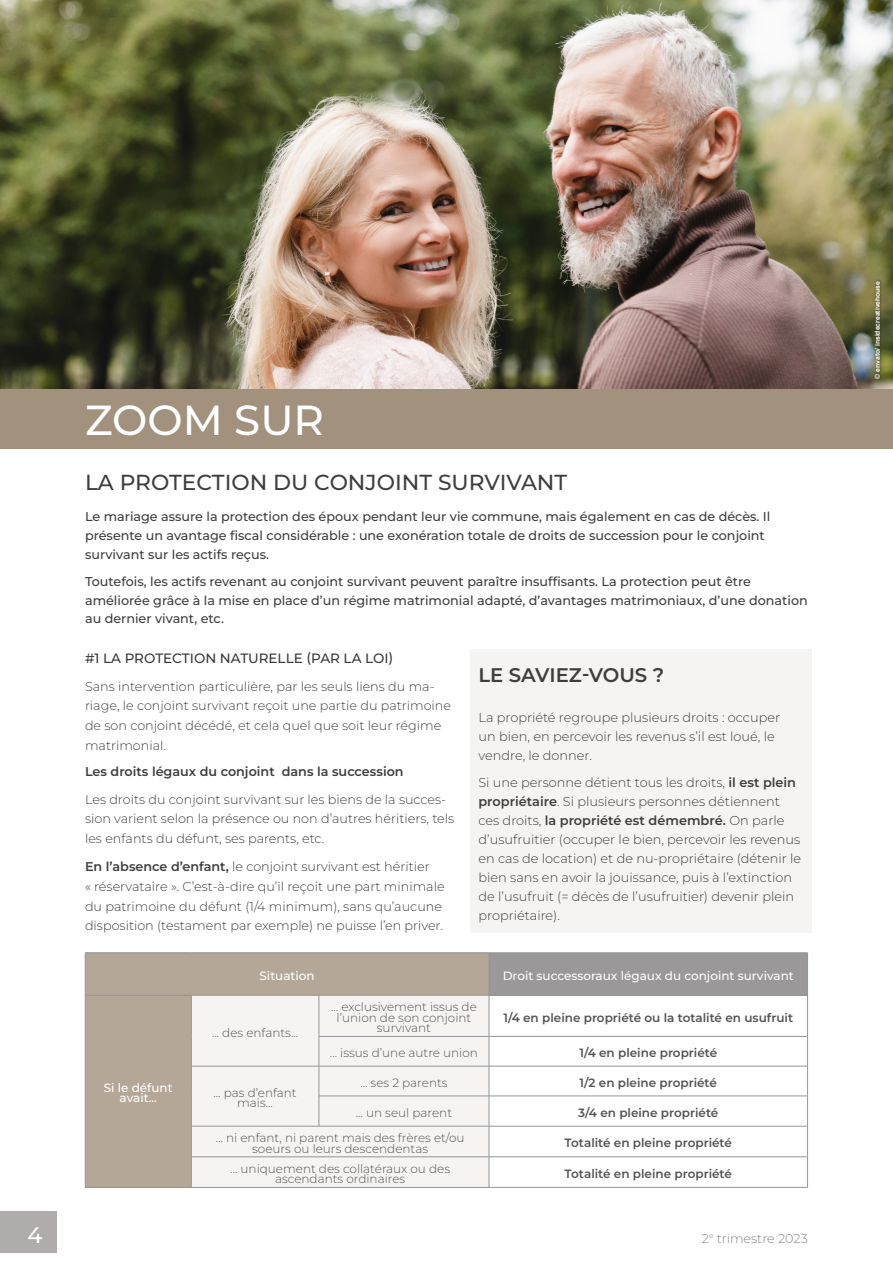
<style>
.page{position:relative;width:893px;height:1263px;background:#fff}
.page>*{position:absolute;margin:0;border:0;box-sizing:border-box;transform-origin:0 0}
.Titre_thématique_int{font:500 42px "Montserrat";color:#fff}
.t1{font:500 22.5px "Montserrat";color:#fff}
.Titre_partie_intérie{font:500 21.75px "Montserrat";color:#3e3e3f}
.Bon_à_savoir_Titre{font:600 19.65px "Montserrat";color:#3e3e3f}
.Titre_1{font:500 13.5px "Montserrat";color:#3a3a3c}
.texte{font:100 12.9px/18.9px "Montserrat";color:#3e3e3f}
.texte-2{font:100 12.75px/19.6px "Montserrat";color:#3e3e3f}
.texte-3{font:500 12.75px/18.8px "Montserrat";color:#3e3e3f}
.Titre_2{font:600 12.75px "Montserrat";color:#3e3e3f}
.t2{font:100 12.75px "Montserrat";color:#888586}
.cellule_titre_2{font:100 12px/10.5px "Montserrat";color:#555455;text-align:center}
.cellule_titre_2-2{font:600 12px "Montserrat";color:#555455}
.cellule_titre_1{font:500 12px "Montserrat";color:#fff}
.cellule_titre_2-3{font:500 12px/10.5px "Montserrat";color:#fff;text-align:center}
.PUCE_CARRE{font:700 6.75px "Arial";color:#fff}
.s1{font-weight:600}
</style>
<div class="page">
<div style="left:0;top:1210px;width:57px;height:42px;background:#b0acac"></div>
<img style="left:0;top:0;width:893px;height:389px">
<div style="left:0;top:389px;width:893px;height:60px;background:#a2917d"></div>
<div style="left:873px;top:279px;width:9px;height:102px;background:#231f20;opacity:.21"></div>
<div style="left:86px;top:953px;width:403px;height:234px;background:#b5a797"></div>
<div style="left:489px;top:953px;width:318px;height:42px;background:#9b9899"></div>
<div style="left:192px;top:996px;width:297px;height:191px;background:#f6f4f2"></div>
<hr style="left:319px;top:995px;width:1px;height:41px;background:#939598">
<hr style="left:489px;top:995px;width:1px;height:41px;background:#939598">
<hr style="left:319px;top:1036px;width:1px;height:30px;background:#939598">
<hr style="left:489px;top:1036px;width:1px;height:30px;background:#939598">
<hr style="left:319px;top:1066px;width:1px;height:30px;background:#939598">
<hr style="left:489px;top:1066px;width:1px;height:30px;background:#939598">
<hr style="left:319px;top:1096px;width:1px;height:30px;background:#939598">
<hr style="left:489px;top:1096px;width:1px;height:30px;background:#939598">
<hr style="left:489px;top:1126px;width:1px;height:30px;background:#939598">
<hr style="left:489px;top:1157px;width:1px;height:30px;background:#939598">
<hr style="left:489px;top:953px;width:1px;height:42px;background:#939598">
<hr style="left:191px;top:995px;width:1px;height:41px;background:#939598">
<hr style="left:191px;top:1036px;width:1px;height:30px;background:#939598">
<hr style="left:191px;top:1066px;width:1px;height:30px;background:#939598">
<hr style="left:191px;top:1096px;width:1px;height:30px;background:#939598">
<hr style="left:191px;top:1126px;width:1px;height:30px;background:#939598">
<hr style="left:191px;top:1157px;width:1px;height:30px;background:#939598">
<hr style="left:85px;top:952px;width:106px;height:1px;background:#939598">
<hr style="left:85px;top:953px;width:1px;height:42px;background:#939598">
<hr style="left:191px;top:952px;width:128px;height:1px;background:#939598">
<hr style="left:319px;top:952px;width:170px;height:1px;background:#939598">
<hr style="left:489px;top:952px;width:319px;height:1px;background:#939598">
<hr style="left:807px;top:953px;width:1px;height:42px;background:#939598">
<hr style="left:85px;top:995px;width:106px;height:1px;background:#939598">
<hr style="left:85px;top:995px;width:1px;height:41px;background:#939598">
<hr style="left:191px;top:995px;width:128px;height:1px;background:#939598">
<hr style="left:319px;top:995px;width:170px;height:1px;background:#939598">
<hr style="left:489px;top:995px;width:319px;height:1px;background:#939598">
<hr style="left:807px;top:995px;width:1px;height:41px;background:#939598">
<hr style="left:85px;top:1036px;width:1px;height:30px;background:#939598">
<hr style="left:319px;top:1036px;width:170px;height:1px;background:#939598">
<hr style="left:489px;top:1036px;width:319px;height:1px;background:#939598">
<hr style="left:807px;top:1036px;width:1px;height:30px;background:#939598">
<hr style="left:85px;top:1066px;width:1px;height:30px;background:#939598">
<hr style="left:191px;top:1066px;width:128px;height:1px;background:#939598">
<hr style="left:319px;top:1066px;width:170px;height:1px;background:#939598">
<hr style="left:489px;top:1066px;width:319px;height:1px;background:#939598">
<hr style="left:807px;top:1066px;width:1px;height:30px;background:#939598">
<hr style="left:85px;top:1096px;width:1px;height:30px;background:#939598">
<hr style="left:319px;top:1096px;width:170px;height:1px;background:#939598">
<hr style="left:489px;top:1096px;width:319px;height:1px;background:#939598">
<hr style="left:807px;top:1096px;width:1px;height:30px;background:#939598">
<hr style="left:85px;top:1126px;width:1px;height:31px;background:#939598">
<hr style="left:191px;top:1126px;width:128px;height:1px;background:#939598">
<hr style="left:319px;top:1126px;width:170px;height:1px;background:#939598">
<hr style="left:489px;top:1126px;width:319px;height:1px;background:#939598">
<hr style="left:807px;top:1126px;width:1px;height:30px;background:#939598">
<hr style="left:85px;top:1157px;width:1px;height:30px;background:#939598">
<hr style="left:191px;top:1156px;width:128px;height:1px;background:#939598">
<hr style="left:319px;top:1156px;width:170px;height:1px;background:#939598">
<hr style="left:489px;top:1156px;width:319px;height:1px;background:#939598">
<hr style="left:807px;top:1157px;width:1px;height:30px;background:#939598">
<hr style="left:85px;top:1187px;width:106px;height:1px;background:#939598">
<hr style="left:191px;top:1187px;width:128px;height:1px;background:#939598">
<hr style="left:319px;top:1187px;width:170px;height:1px;background:#939598">
<hr style="left:489px;top:1187px;width:319px;height:1px;background:#939598">
<div style="left:470px;top:649px;width:341px;height:284px;background:#f6f4f2"></div>
<p class="Titre_thématique_int" style="left:85px;top:392px;width:241px">ZOOM SUR</p>
<p class="Titre_partie_intérie" style="left:85px;top:467px;width:484px">LA PROTECTION DU CONJOINT SURVIVANT</p>
<p class="texte-3" style="left:85px;top:507px;width:687px">Le mariage assure la protection des époux pendant leur vie commune, mais également en cas de décès. Il présente un avantage fiscal considérable : une exonération totale de droits de succession pour le conjoint survivant sur les actifs reçus.</p>
<p class="texte-3" style="left:85px;top:572px;width:724px">Toutefois, les actifs revenant au conjoint survivant peuvent paraître insuffisants. La protection peut être améliorée grâce à la mise en place d’un régime matrimonial adapté, d’avantages matrimoniaux, d’une donation au dernier vivant, etc.</p>
<p class="Titre_1" style="left:85px;top:649px;width:310px">#1 LA PROTECTION NATURELLE (PAR LA LOI)</p>
<p class="texte-2" style="left:85px;top:676px;width:368px">Sans intervention particulière, par les seuls liens du ma&shy;riage, le conjoint survivant reçoit une partie du patrimoine de son conjoint décédé, et cela quel que soit leur régime matrimonial.</p>
<p class="Titre_2" style="left:85px;top:763px;width:320px">Les droits légaux du conjoint dans la succession</p>
<p class="texte-2" style="left:85px;top:789px;width:371px">Les droits du conjoint survivant sur les biens de la succes&shy;sion varient selon la présence ou non d’autres héritiers, tels les enfants du défunt, ses parents, etc.</p>
<p class="texte-2" style="left:85px;top:856px;width:361px"><span class="s1">En l’absence d’enfant,</span> le conjoint survivant est héritier<br>« réservataire ». C’est-à-dire qu’il reçoit une part minimale du patrimoine du défunt (1/4 minimum), sans qu’aucune disposition (testament par exemple) ne puisse l’en priver.</p>
<p class="Bon_à_savoir_Titre" style="left:478px;top:661px;width:187px">LE SAVIEZ-VOUS ?</p>
<p class="texte" style="left:478px;top:707px;width:303px">La propriété regroupe plusieurs droits : occuper un bien, en percevoir les revenus s’il est loué, le vendre, le donner.</p>
<p class="texte" style="left:478px;top:773px;width:324px">Si une personne détient tous les droits, <span class="s1">il est plein propriétaire</span>. Si plusieurs personnes détiennent ces droits, <span class="s1">la propriété est démembré.</span> On parle d’usufruitier (occuper le bien, percevoir les revenus en cas de location) et de nu-propriétaire (détenir le bien sans en avoir la jouissance, puis à l’extinction de l’usufruit (= décès de l’usufruitier) devenir plein propriétaire).</p>
<p class="cellule_titre_1" style="left:260px;top:967px;width:57px">Situation</p>
<p class="cellule_titre_1" style="left:503px;top:967px;width:293px">Droit successoraux légaux du conjoint survivant</p>
<p class="cellule_titre_2-3" style="left:104px;top:1082px;width:70px">Si le défunt avait...</p>
<p class="cellule_titre_2" style="left:212px;top:1027px;width:88px">... des enfants...</p>
<p class="cellule_titre_2" style="left:331px;top:1001px;width:147px">... exclusivement issus de l’union de son conjoint survivant</p>
<p class="cellule_titre_2-2" style="left:503px;top:1009px;width:291px">1/4 en pleine propriété ou la totalité en usufruit</p>
<p class="cellule_titre_2" style="left:330px;top:1047px;width:149px">... issus d’une autre union</p>
<p class="cellule_titre_2-2" style="left:579px;top:1045px;width:139px">1/4 en pleine propriété</p>
<p class="cellule_titre_2" style="left:360px;top:1077px;width:89px">... ses 2 parents</p>
<p class="cellule_titre_2-2" style="left:580px;top:1074px;width:139px">1/2 en pleine propriété</p>
<p class="cellule_titre_2" style="left:356px;top:1107px;width:98px">... un seul parent</p>
<p class="cellule_titre_2-2" style="left:578px;top:1104px;width:142px">3/4 en pleine propriété</p>
<p class="cellule_titre_2" style="left:216px;top:1132px;width:250px">... ni enfant, ni parent mais des frères et/ou soeurs ou leurs descendentas</p>
<p class="cellule_titre_2-2" style="left:565px;top:1135px;width:169px">Totalité en pleine propriété</p>
<p class="cellule_titre_2" style="left:230px;top:1163px;width:221px">... uniquement des collatéraux ou des ascendants ordinaires</p>
<p class="cellule_titre_2-2" style="left:565px;top:1166px;width:169px">Totalité en pleine propriété</p>
<p class="cellule_titre_2" style="left:214px;top:1087px;width:85px">... pas d’enfant mais...</p>
<h2 class="t1" style="left:28px;top:1220px;width:17px">4</h2>
<p class="t2" style="left:702px;top:1229px;width:107px">2<sup>e</sup> trimestre 2023</p>
<p class="PUCE_CARRE" style="left:873px;top:379px;width:99px;rotate:-90deg">© envato/ insidecreativehouse</p>
</div>
